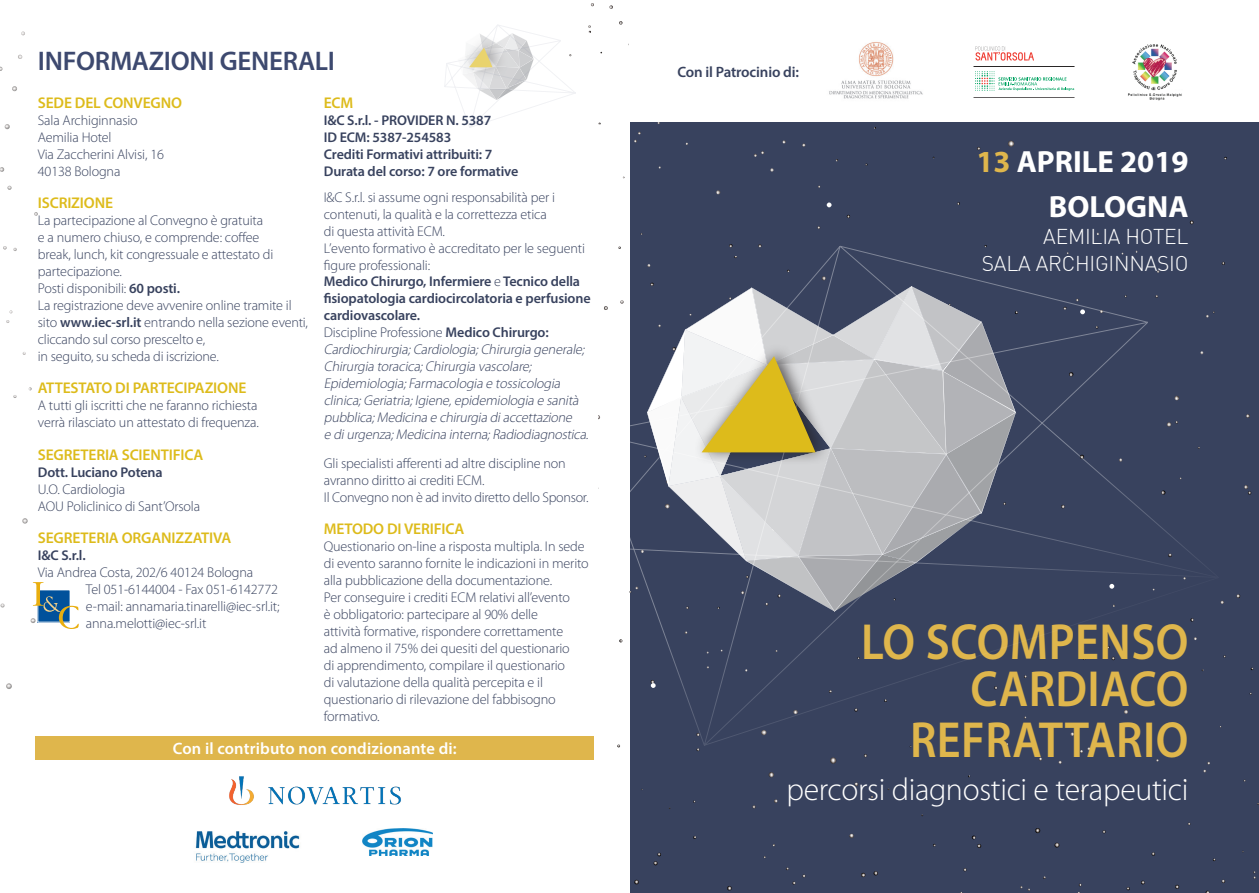
<style>
.page{position:relative;width:1259px;height:893px;background:#38425e}
.page>*{position:absolute;margin:0;border:0;box-sizing:border-box;transform-origin:0 0}
.t1{font:600 51px/46.3px "Myriad Pro";letter-spacing:.01em;color:#dfb64c;text-align:right;scale:.91 1}
.t2{font:300 31.8px "Myriad Pro";letter-spacing:-.01em;color:#fff}
.t3{font:700 30.75px "Myriad Pro";color:#fff}
.t4{font:600 27px "Myriad Pro";letter-spacing:-.01em;color:#3d496f}
.t5{font:300 21px/27px "DIN";letter-spacing:-.01em;color:#fff;text-align:right}
.t6{font:600 16.5px "Myriad Pro";letter-spacing:.01em;color:#fff}
.t7{font:600 15.6px "Myriad Pro";letter-spacing:-.01em;color:#ddbb1b}
.t8{font:600 15px "Myriad Pro";letter-spacing:-.01em;color:#38425e}
.t9{font:300 14.25px/17.1px "Myriad Pro";letter-spacing:-.01em;color:#38425e}
.t10{font:300 14.1px/17px "Myriad Pro";letter-spacing:-.01em;color:#38425e}
.t11{font:italic 300 14.1px/17px "Myriad Pro";color:#38425e}
.t12{font:600 14.1px/17px "Myriad Pro";letter-spacing:-.01em;color:#38425e}
.s1{font-weight:600}
.s2{font-style:normal}
.s3{font-weight:600;font-style:normal}
.s4{font-size:14.1px}
.s5{color:#dfb64c}
</style>
<div class="page">
<div style="left:0;top:0;width:629px;height:893px;background:#fff"></div>
<svg style="left:716px;top:190px;width:4px;height:4px"></svg>
<svg style="left:1236px;top:594px;width:4px;height:4px"></svg>
<svg style="left:782px;top:140px;width:4px;height:4px"></svg>
<svg style="left:754px;top:151px;width:10px;height:6px"></svg>
<svg style="left:1008px;top:140px;width:6px;height:7px"></svg>
<svg style="left:609px;top:5px;width:4px;height:4px"></svg>
<svg style="left:619px;top:21px;width:3px;height:4px"></svg>
<svg style="left:588px;top:25px;width:3px;height:8px"></svg>
<svg style="left:634px;top:132px;width:7px;height:11px"></svg>
<svg style="left:1035px;top:828px;width:5px;height:5px"></svg>
<svg style="left:1054px;top:843px;width:5px;height:5px"></svg>
<svg style="left:727px;top:886px;width:4px;height:4px"></svg>
<svg style="left:971px;top:836px;width:10px;height:12px"></svg>
<svg style="left:849px;top:834px;width:5px;height:4px"></svg>
<svg style="left:768px;top:772px;width:6px;height:5px"></svg>
<svg style="left:1244px;top:485px;width:7px;height:10px"></svg>
<svg style="left:1080px;top:789px;width:4px;height:4px"></svg>
<svg style="left:1080px;top:747px;width:10px;height:6px"></svg>
<svg style="left:830px;top:757px;width:6px;height:7px"></svg>
<svg style="left:653px;top:853px;width:8px;height:12px"></svg>
<svg style="left:634px;top:880px;width:5px;height:4px"></svg>
<svg style="left:873px;top:871px;width:5px;height:4px"></svg>
<svg style="left:861px;top:873px;width:4px;height:4px"></svg>
<svg style="left:1020px;top:886px;width:10px;height:5px"></svg>
<svg style="left:1175px;top:885px;width:4px;height:4px"></svg>
<svg style="left:1151px;top:852px;width:4px;height:4px"></svg>
<svg style="left:1253px;top:871px;width:3px;height:8px"></svg>
<svg style="left:1203px;top:762px;width:7px;height:10px"></svg>
<svg style="left:6px;top:683px;width:6px;height:6px"></svg>
<svg style="left:3px;top:246px;width:4px;height:4px"></svg>
<svg style="left:1px;top:603px;width:4px;height:4px"></svg>
<svg style="left:22px;top:518px;width:6px;height:6px"></svg>
<svg style="left:13px;top:395px;width:4px;height:3px"></svg>
<svg style="left:13px;top:248px;width:4px;height:3px"></svg>
<svg style="left:34px;top:212px;width:4px;height:4px"></svg>
<svg style="left:0;top:167px;width:4px;height:5px"></svg>
<svg style="left:7px;top:186px;width:5px;height:4px"></svg>
<svg style="left:5px;top:124px;width:5px;height:5px"></svg>
<svg style="left:12px;top:86px;width:5px;height:5px"></svg>
<svg style="left:18px;top:55px;width:4px;height:4px"></svg>
<svg style="left:21px;top:31px;width:4px;height:4px"></svg>
<svg style="left:598px;top:246px;width:617px;height:500px"></svg>
<svg style="left:1109px;top:584px;width:5px;height:5px"></svg>
<svg style="left:1080px;top:309px;width:5px;height:5px"></svg>
<svg style="left:826px;top:203px;width:5px;height:4px"></svg>
<svg style="left:650px;top:680px;width:5px;height:8px"></svg>
<svg style="left:629px;top:264px;width:387px;height:348px"></svg>
<div style="left:629px;top:0;width:630px;height:121px;background:#fff"></div>
<img style="left:829px;top:42px;width:94px;height:57px">
<hr style="left:973px;top:66px;width:101px;height:1px;background:#231f20">
<hr style="left:973px;top:97px;width:101px;height:1px;background:#231f20">
<svg style="left:975px;top:46px;width:100px;height:45px"></svg>
<img style="left:1128px;top:44px;width:54px;height:56px">
<svg style="left:31px;top:582px;width:48px;height:47px"></svg>
<img style="left:195px;top:831px;width:105px;height:32px">
<img style="left:229px;top:776px;width:172px;height:29px">
<img style="left:363px;top:828px;width:69px;height:28px">
<div style="left:35px;top:737px;width:559px;height:23px;background:#dfb64c"></div>
<svg style="left:444px;top:25px;width:131px;height:103px"></svg>
<h3 class="t4" style="left:38px;top:44px;width:299px">INFORMAZIONI GENERALI</h3>
<p class="t7" style="left:38px;top:93px;width:146px">SEDE DEL CONVEGNO</p>
<p class="t10" style="left:38px;top:112px;width:128px">Sala Archiginnasio<br>Aemilia Hotel<br>Via Zaccherini Alvisi, 16<br>40138 Bologna</p>
<p class="t7" style="left:38px;top:193px;width:77px">ISCRIZIONE</p>
<p class="t10" style="left:38px;top:212px;width:272px">La partecipazione al Convegno è gratuita<br>e a numero chiuso, e comprende: coffee<br>break, lunch, kit congressuale e attestato di partecipazione.<br>Posti disponibili: <span class="s1">60 posti.<br></span>La registrazione deve avvenire online tramite il sito <span class="s1">www.iec-srl.it</span> entrando nella sezione eventi, cliccando sul corso prescelto e,<br>in seguito, su scheda di iscrizione.</p>
<p class="t7" style="left:38px;top:378px;width:210px">ATTESTATO DI PARTECIPAZIONE</p>
<p class="t10" style="left:38px;top:397px;width:222px">A tutti gli iscritti che ne faranno richiesta verrà rilasciato un attestato di frequenza.</p>
<p class="t7" style="left:38px;top:445px;width:167px">SEGRETERIA SCIENTIFICA</p>
<p class="t12" style="left:38px;top:463px;width:126px">Dott. Luciano Potena</p>
<p class="t10" style="left:38px;top:480px;width:164px">U.O. Cardiologia<br>AOU Policlinico di Sant’Orsola</p>
<p class="t7" style="left:38px;top:528px;width:195px">SEGRETERIA ORGANIZZATIVA</p>
<p class="t12" style="left:38px;top:546px;width:49px">I&amp;C S.r.l.</p>
<p class="t10" style="left:86px;top:564px;width:195px;text-indent:-48px">Via Andrea Costa, 202/6 40124 Bologna<br>Tel 051-6144004 - Fax 051-6142772 e-mail: annamaria.tinarelli@iec-srl.it; anna.melotti@iec-srl.it</p>
<p class="t7" style="left:324px;top:93px;width:31px">ECM</p>
<p class="t12" style="left:324px;top:112px;width:196px">I&amp;C S.r.l. - PROVIDER N. 5387<br>ID ECM: 5387-254583<br>Crediti Formativi attribuiti: 7<br>Durata del corso: 7 ore formative</p>
<p class="t11" style="left:324px;top:188px;width:269px"><span class="s2">I&amp;C S.r.l. si assume ogni responsabilità per i contenuti, la qualità e la correttezza etica<br>di questa attività ECM.<br>L’evento formativo è accreditato per le seguenti figure professionali:<br></span><span class="s3">Medico Chirurgo, Infermiere</span> <span class="s2">e</span> <span class="s3">Tecnico della fisiopatologia cardiocircolatoria e perfusione cardiovascolare.<br></span><span class="s2">Discipline Professione</span> <span class="s3">Medico Chirurgo:<br></span>Cardiochirurgia;Cardiologia;Chirurgia generale; Chirurgia toracica;Chirurgia vascolare; Epidemiologia;Farmacologia e tossicologia clinica;Geriatria;Igiene,epidemiologia e sanità pubblica;Medicina e chirurgia diaccettazione<br>e diurgenza;Medicina interna;Radiodiagnostica.</p>
<p class="t10" style="left:324px;top:454px;width:266px">Gli specialisti afferenti ad altre discipline non avranno diritto ai crediti ECM.<br>Il Convegno non è ad invito diretto dello Sponsor.</p>
<p class="t7" style="left:324px;top:519px;width:142px">METODO DI VERIFICA</p>
<p class="t10" style="left:324px;top:538px;width:266px">Questionario on-line a risposta multipla. In sede di evento saranno fornite le indicazioni in merito alla pubblicazione della documentazione.<br>Per conseguire i crediti ECM relativi all’evento<br>è obbligatorio: partecipare al 90% delle<br>attività formative, rispondere correttamente<br>ad almeno il 75% dei quesiti del questionario<br>di apprendimento, compilare il questionario<br>di valutazione della qualità percepita e il</p>
<p class="t9" style="left:324px;top:690px;width:234px"><span class="s4">questio</span>nario di rilevazione del fabbisogno formativo.</p>
<p class="t6" style="left:173px;top:737px;width:285px">Con il contributo non condizionante di:</p>
<p class="t8" style="left:677px;top:63px;width:123px">Con il Patrocinio di:</p>
<h3 class="t3" style="left:976px;top:142px;width:214px"><span class="s5">13</span> APRILE 2019</h3>
<h3 class="t3" style="left:1049px;top:187px;width:141px">BOLOGNA</h3>
<h3 class="t5" style="left:981px;top:223px;width:208px">AEMILIA HOTEL<br>SALA ARCHIGINNASIO</h3>
<h1 class="t1" style="left:861px;top:618px;width:361px">LO SCOMPENSO<br>CARDIACO</h1>
<h1 class="t1" style="left:910px;top:715px;width:307px">REFRATTARIO</h1>
<h2 class="t2" style="left:786px;top:770px;width:403px">percorsi diagnostici e terapeutici</h2>
</div>
